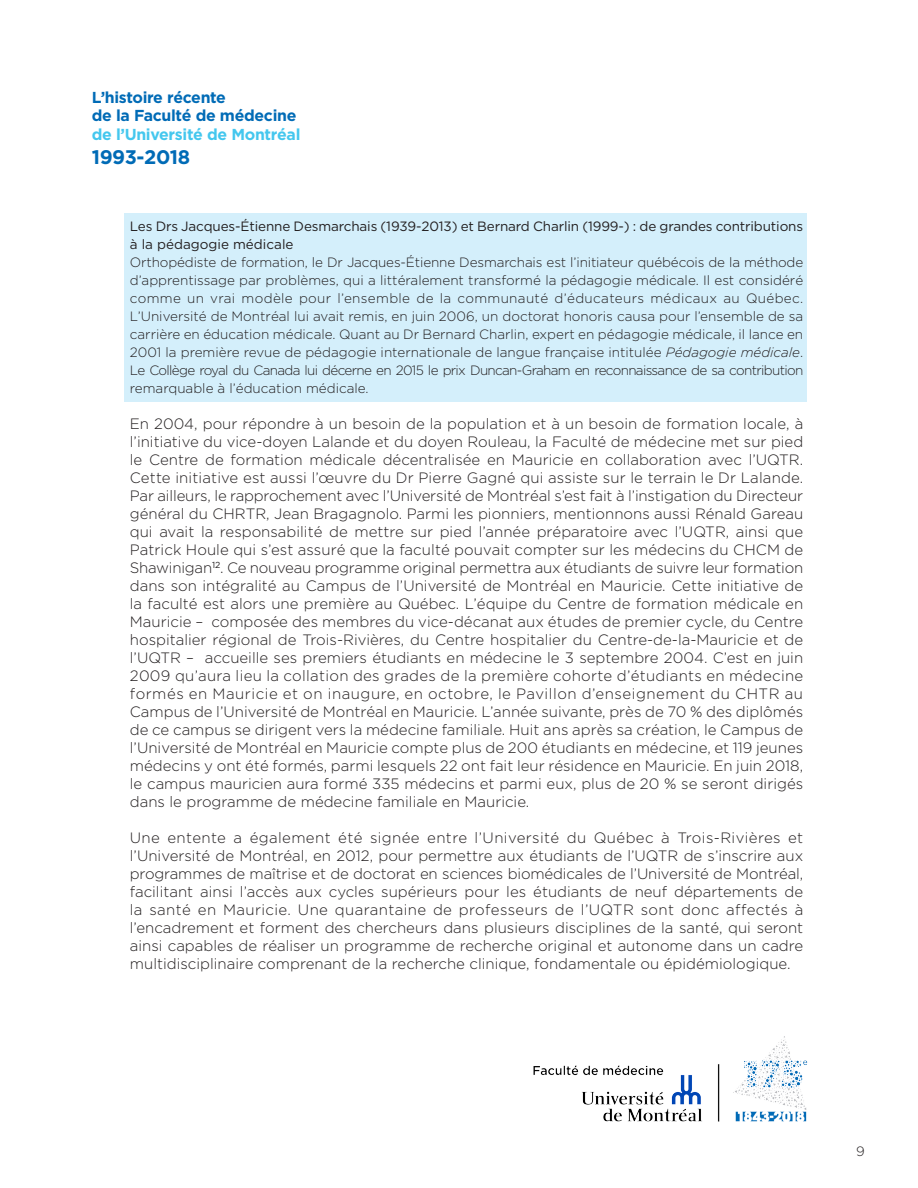
<style>
.page{position:relative;width:918px;height:1188px;background:#fff}
.page>*{position:absolute;margin:0;border:0;box-sizing:border-box;transform-origin:0 0}
.t1{font:700 19.65px "Gotham HTF";letter-spacing:-.02em;color:#006bb6}
.t2{font:700 15.9px/18.1px "Gotham HTF";letter-spacing:-.02em;color:#006bb6}
.t3{font:700 15.9px "Gotham HTF";letter-spacing:-.02em;color:#44c7ee}
.t4{font:300 15px/18px "Gotham HTF";color:#231f20;text-align:justify}
.t5{font:300 13.5px/18px "Gotham HTF";color:#231f20;text-align:justify}
.t6{font:13.5px/18px "Gotham HTF";letter-spacing:-.01em;color:#231f20}
.s1{font-style:italic}
</style>
<div class="page">
<img style="left:533px;top:1036px;width:275px;height:86px">
<div style="left:124px;top:213px;width:683px;height:188px;background:#d4effb"></div>
<p class="t2" style="left:92px;top:88px;width:206px">L’histoire récente<br>de la Faculté de médecine</p>
<p class="t3" style="left:92px;top:125px;width:210px">de l’Université de Montréal</p>
<h1 class="t1" style="left:92px;top:145px;width:100px">1993-2018</h1>
<p class="t6" style="left:130px;top:217px;width:675px">Les Drs Jacques-Étienne Desmarchais (1939-2013) et Bernard Charlin (1999-) : de grandes contributions à la pédagogie médicale</p>
<p class="t5" style="left:130px;top:253px;width:675px">Orthopédiste de formation, le Dr Jacques-Étienne Desmarchais est l’initiateur québécois de la méthode d’apprentissage par problèmes, qui a littéralement transformé la pédagogie médicale. Il est considéré comme un vrai modèle pour l’ensemble de la communauté d’éducateurs médicaux au Québec.<br>L’Université de Montréal lui avait remis, en juin 2006, un doctorat honoris causa pour l’ensemble de sa carrière en éducation médicale. Quant au Dr Bernard Charlin, expert en pédagogie médicale, il lance en 2001 la première revue de pédagogie internationale de langue française intitulée <span class="s1">Pédagogie médicale</span>.<br>Le Collège royal du Canada lui décerne en 2015 le prix Duncan-Graham en reconnaissance de sa contribution remarquable à l’éducation médicale.</p>
<p class="t4" style="left:130px;top:414px;width:675px">En 2004, pour répondre à un besoin de la population et à un besoin de formation locale, à l’initiative du vice-doyen Lalande et du doyen Rouleau, la Faculté de médecine met sur pied le Centre de formation médicale décentralisée en Mauricie en collaboration avec l’UQTR.<br>Cette initiative est aussi l’œuvre du Dr Pierre Gagné qui assiste sur le terrain le Dr Lalande.<br>Par ailleurs, le rapprochement avec l’Université de Montréal s’est fait à l’instigation du Directeur général du CHRTR, Jean Bragagnolo. Parmi les pionniers, mentionnons aussi Rénald Gareau qui avait la responsabilité de mettre sur pied l’année préparatoire avec l’UQTR, ainsi que Patrick Houle qui s’est assuré que la faculté pouvait compter sur les médecins du CHCM de Shawinigan<sup>12</sup>. Ce nouveau programme original permettra aux étudiants de suivre leur formation dans son intégralité au Campus de l’Université de Montréal en Mauricie. Cette initiative de la faculté est alors une première au Québec. L’équipe du Centre de formation médicale en Mauricie – composée des membres du vice-décanat aux études de premier cycle, du Centre hospitalier régional de Trois-Rivières, du Centre hospitalier du Centre-de-la-Mauricie et de l’UQTR – accueille ses premiers étudiants en médecine le 3 septembre 2004. C’est en juin 2009 qu’aura lieu la collation des grades de la première cohorte d’étudiants en médecine formés en Mauricie et on inaugure, en octobre, le Pavillon d’enseignement du CHTR au Campus de l’Université de Montréal en Mauricie. L’année suivante, près de 70 % des diplômés de ce campus se dirigent vers la médecine familiale. Huit ans après sa création, le Campus de l’Université de Montréal en Mauricie compte plus de 200 étudiants en médecine, et 119 jeunes médecins y ont été formés, parmi lesquels 22 ont fait leur résidence en Mauricie. En juin 2018, le campus mauricien aura formé 335 médecins et parmi eux, plus de 20 % se seront dirigés dans le programme de médecine familiale en Mauricie.</p>
<p class="t4" style="left:130px;top:828px;width:675px">Une entente a également été signée entre l’Université du Québec à Trois-Rivières et l’Université de Montréal, en 2012, pour permettre aux étudiants de l’UQTR de s’inscrire aux programmes de maîtrise et de doctorat en sciences biomédicales de l’Université de Montréal, facilitant ainsi l’accès aux cycles supérieurs pour les étudiants de neuf départements de la santé en Mauricie. Une quarantaine de professeurs de l’UQTR sont donc affectés à l’encadrement et forment des chercheurs dans plusieurs disciplines de la santé, qui seront ainsi capables de réaliser un programme de recherche original et autonome dans un cadre multidisciplinaire comprenant de la recherche clinique, fondamentale ou épidémiologique.</p>
<p class="t5" style="left:856px;top:1142px;width:10px">9</p>
</div>
